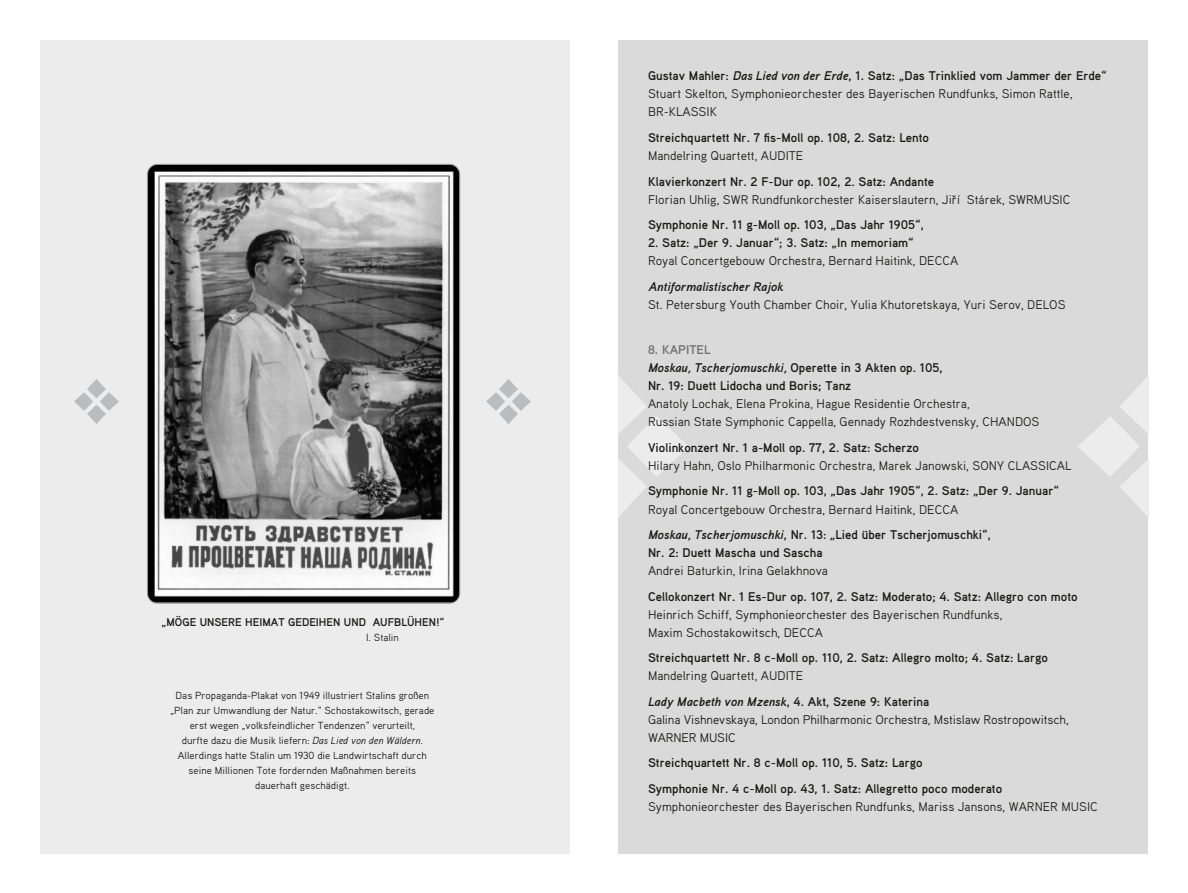
<style>
.page{position:relative;width:1188px;height:893px;background:#fff}
.page>*{position:absolute;margin:0;border:0;box-sizing:border-box;transform-origin:0 0}
.t1{font:12.6px/18px "Aaux Pro";color:#1a1a18}
.t2{font:700 12.6px/18px "Aaux Pro";color:#1a1a18}
.t3{font:italic 700 12.6px "Aaux Pro";color:#1a1a18}
.t4{font:700 11.25px "Aaux Pro";color:#1a1a18}
.t5{font:10.35px/15px "Aaux Pro";color:#1a1a18;text-align:center}
.s1{font-style:italic}
.s2{font-weight:700}
.s3{font-weight:700;font-style:italic}
.s4{color:#6f6f6e}
</style>
<div class="page">
<div style="left:40px;top:40px;width:529px;height:813px;background:#ececed"></div>
<div style="left:619px;top:40px;width:529px;height:813px;background:#dadada"></div>
<svg style="left:619px;top:376px;width:70px;height:140px"></svg>
<svg style="left:1078px;top:376px;width:70px;height:141px"></svg>
<img style="left:147px;top:164px;width:313px;height:438px">
<div style="left:147px;top:164px;width:313px;height:439px;border:1px solid #9c9d9d;border-radius:10px"></div>
<svg style="left:486px;top:379px;width:45px;height:45px"></svg>
<svg style="left:74px;top:379px;width:45px;height:45px"></svg>
<p class="t4" style="left:162px;top:615px;width:284px">„MÖGE UNSERE HEIMAT GEDEIHEN UND AUFBLÜHEN!“</p>
<p class="t5" style="left:366px;top:629px;width:34px">I. Stalin</p>
<p class="t5" style="left:170px;top:687px;width:266px">Das Propaganda-Plakat von 1949 illustriert Stalins großen „Plan zur Umwandlung der Natur.“ Schostakowitsch, gerade erst wegen „volksfeindlicher Tendenzen“ verurteilt,<br>durfte dazu die Musik liefern: <span class="s1">Das Lied von den Wäldern.<br></span>Allerdings hatte Stalin um 1930 die Landwirtschaft durch seine Millionen Tote fordernden Maßnahmen bereits dauerhaft geschädigt.</p>
<p class="t1" style="left:648px;top:67px;width:460px"><span class="s2">Gustav Mahler:</span> <span class="s3">Das Lied von der Erde</span><span class="s2">, 1. Satz: „Das Trinklied vom Jammer der Erde“<br></span>Stuart Skelton, Symphonieorchester des Bayerischen Rundfunks, Simon Rattle,<br>BR-KLASSIK</p>
<p class="t2" style="left:648px;top:128px;width:283px">Streichquartett Nr. 7 fis-Moll op. 108, 2. Satz: Lento</p>
<p class="t1" style="left:648px;top:146px;width:157px">Mandelring Quartett, AUDITE</p>
<p class="t2" style="left:648px;top:172px;width:288px">Klavierkonzert Nr. 2 F-Dur op. 102, 2. Satz: Andante</p>
<p class="t1" style="left:648px;top:190px;width:424px">Florian Uhlig, SWR Rundfunkorchester Kaiserslautern, Jirˇí Stárek, SWRMUSIC</p>
<p class="t2" style="left:648px;top:215px;width:277px">Symphonie Nr. 11 g-Moll op. 103, „Das Jahr 1905“,</p>
<p class="t2" style="left:648px;top:233px;width:267px">2. Satz: „Der 9. Januar“; 3. Satz: „In memoriam“</p>
<p class="t1" style="left:648px;top:251px;width:312px">Royal Concertgebouw Orchestra, Bernard Haitink, DECCA</p>
<p class="t3" style="left:648px;top:278px;width:137px">Antiformalistischer Rajok</p>
<p class="t1" style="left:648px;top:295px;width:419px">St. Petersburg Youth Chamber Choir, Yulia Khutoretskaya, Yuri Serov, DELOS</p>
<p class="t2" style="left:648px;top:340px;width:296px"><span class="s4">8. KAPITEL<br></span><span class="s1">Moskau, Tscherjomuschki,</span> Operette in 3 Akten op. 105,<br>Nr. 19: Duett Lidocha und Boris; Tanz</p>
<p class="t1" style="left:648px;top:394px;width:393px">Anatoly Lochak, Elena Prokina, Hague Residentie Orchestra,<br>Russian State Symphonic Cappella, Gennady Rozhdestvensky, CHANDOS</p>
<p class="t2" style="left:648px;top:438px;width:273px">Violinkonzert Nr. 1 a-Moll op. 77, 2. Satz: Scherzo</p>
<p class="t1" style="left:648px;top:456px;width:425px">Hilary Hahn, Oslo Philharmonic Orchestra, Marek Janowski, SONY CLASSICAL</p>
<p class="t2" style="left:648px;top:481px;width:412px">Symphonie Nr. 11 g-Moll op. 103, „Das Jahr 1905“, 2. Satz: „Der 9. Januar“</p>
<p class="t1" style="left:648px;top:496px;width:344px;line-height:25.5px">Royal Concertgebouw Orchestra, Bernard Haitink, DECCA<br><span class="s3">Moskau, Tscherjomuschki</span><span class="s2">, Nr. 13: „Lied über Tscherjomuschki“,</span></p>
<p class="t2" style="left:648px;top:543px;width:176px">Nr. 2: Duett Mascha und Sascha</p>
<p class="t1" style="left:648px;top:561px;width:182px">Andrei Baturkin, Irina Gelakhnova</p>
<p class="t2" style="left:648px;top:586px;width:431px">Cellokonzert Nr. 1 Es-Dur op. 107, 2. Satz: Moderato; 4. Satz: Allegro con moto</p>
<p class="t1" style="left:648px;top:604px;width:356px">Heinrich Schiff, Symphonieorchester des Bayerischen Rundfunks,<br>Maxim Schostakowitsch, DECCA</p>
<p class="t2" style="left:648px;top:648px;width:402px">Streichquartett Nr. 8 c-Moll op. 110, 2. Satz: Allegro molto; 4. Satz: Largo</p>
<p class="t1" style="left:648px;top:662px;width:283px;line-height:25.5px">Mandelring Quartett, AUDITE<br><span class="s3">Lady Macbeth von Mzensk</span><span class="s2">, 4. Akt, Szene 9: Katerina</span></p>
<p class="t1" style="left:648px;top:710px;width:422px">Galina Vishnevskaya, London Philharmonic Orchestra, Mstislaw Rostropowitsch,<br>WARNER MUSIC</p>
<p class="t2" style="left:648px;top:749px;width:356px;line-height:25.5px">Streichquartett Nr. 8 c-Moll op. 110, 5. Satz: Largo<br>Symphonie Nr. 4 c-Moll op. 43, 1. Satz: Allegretto poco moderato</p>
<p class="t1" style="left:648px;top:797px;width:451px">Symphonieorchester des Bayerischen Rundfunks, Mariss Jansons, WARNER MUSIC</p>
</div>
